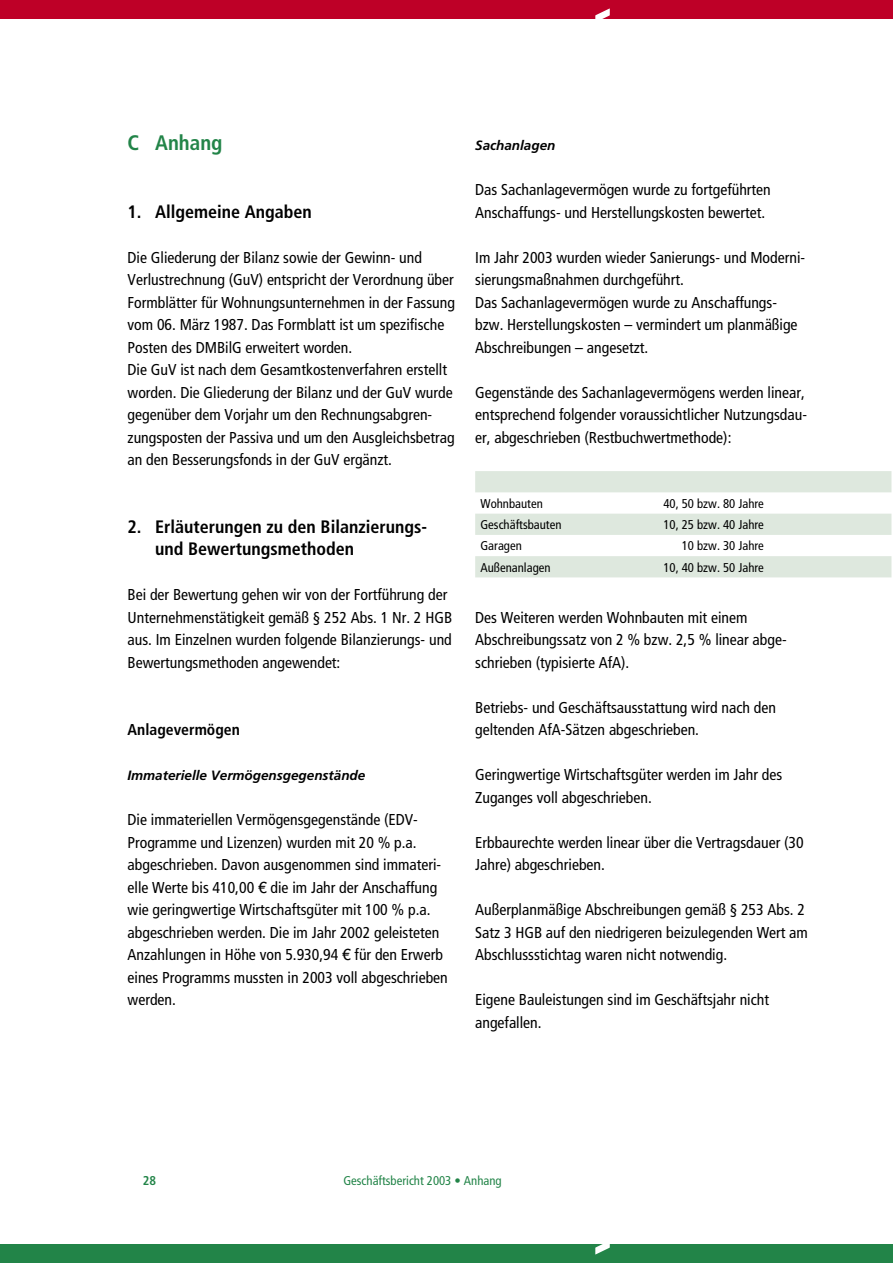
<style>
.page{position:relative;width:893px;height:1263px;background:#fff}
.page>*{position:absolute;margin:0;border:0;box-sizing:border-box;transform-origin:0 0}
.t1{font:700 condensed 21px "Frutiger";color:#228448}
.t2{font:700 condensed 18px/22.5px "Frutiger";color:#000}
.t3{font:condensed 15.75px/22.5px "Frutiger";color:#000}
.t4{font:700 condensed 15.75px "Frutiger";color:#000}
.t5{font:italic 700 13.5px "Frutiger";color:#000}
.t6{font:condensed 12.75px "Frutiger";color:#000}
.t7{font:condensed 12.75px "Frutiger";color:#228448}
.t8{font:700 condensed 12.75px "Frutiger";color:#228448}
.s1{font-family:"Helvetica Neue";font-stretch:normal}
</style>
<div class="page">
<div style="left:0;top:0;width:893px;height:19px;background:#be0027"></div>
<div style="left:0;top:1244px;width:893px;height:19px;background:#228448"></div>
<svg style="left:595px;top:1244px;width:15px;height:10px"></svg>
<svg style="left:595px;top:8px;width:15px;height:11px"></svg>
<svg style="left:475px;top:471px;width:416px;height:106px"></svg>
<h1 class="t1" style="left:128px;top:130px;width:96px">C Anhang</h1>
<p class="t2" style="left:128px;top:200px;width:186px">1. Allgemeine Angaben</p>
<p class="t3" style="left:128px;top:246px;width:329px">Die Gliederung der Bilanz sowie der Gewinn- und Verlustrechnung (GuV) entspricht der Verordnung über Formblätter für Wohnungsunternehmen in der Fassung vom 06. März 1987. Das Formblatt ist um spezifische Posten des DMBilG erweitert worden.<br>Die GuV ist nach dem Gesamtkostenverfahren erstellt worden. Die Gliederung der Bilanz und der GuV wurde gegenüber dem Vorjahr um den Rechnungsabgren&shy;zungsposten der Passiva und um den Ausgleichsbetrag an den Besserungsfonds in der GuV ergänzt.</p>
<p class="t2" style="left:155px;top:515px;width:273px;text-indent:-28px">2. Erläuterungen zu den Bilanzierungs&shy;und Bewertungsmethoden</p>
<p class="t3" style="left:128px;top:583px;width:326px">Bei der Bewertung gehen wir von der Fortführung der Unternehmenstätigkeit gemäß § 252 Abs. 1 Nr. 2 HGB aus. Im Einzelnen wurden folgende Bilanzierungs- und Bewertungsmethoden angewendet:</p>
<p class="t4" style="left:128px;top:720px;width:114px">Anlagevermögen</p>
<p class="t5" style="left:128px;top:767px;width:239px">Immaterielle Vermögensgegenstände</p>
<p class="t3" style="left:128px;top:808px;width:322px">Die immateriellen Vermögensgegenstände (EDV-Programme und Lizenzen) wurden mit 20 % p.a. abgeschrieben. Davon ausgenommen sind immateri&shy;elle Werte bis 410,00 <span class="s1">€</span> die im Jahr der Anschaffung wie geringwertige Wirtschaftsgüter mit 100 % p.a. abgeschrieben werden. Die im Jahr 2002 geleisteten Anzahlungen in Höhe von 5.930,94 <span class="s1">€</span> für den Erwerb eines Programms mussten in 2003 voll abgeschrieben werden.</p>
<p class="t5" style="left:475px;top:137px;width:82px">Sachanlagen</p>
<p class="t3" style="left:475px;top:178px;width:297px">Das Sachanlagevermögen wurde zu fortgeführten<br>Anschaffungs- und Herstellungskosten bewertet.</p>
<p class="t3" style="left:475px;top:246px;width:331px">Im Jahr 2003 wurden wieder Sanierungs- und Moderni&shy;sierungsmaßnahmen durchgeführt.<br>Das Sachanlagevermögen wurde zu Anschaffungs&shy;bzw. Herstellungskosten – vermindert um planmäßige Abschreibungen – angesetzt.</p>
<p class="t3" style="left:475px;top:381px;width:333px">Gegenstände des Sachanlagevermögens werden linear, entsprechend folgender voraussichtlicher Nutzungsdau&shy;er, abgeschrieben (Restbuchwertmethode):</p>
<p class="t6" style="left:480px;top:496px;width:64px">Wohnbauten</p>
<p class="t6" style="left:663px;top:496px;width:102px">40, 50 bzw. 80 Jahre</p>
<p class="t6" style="left:480px;top:517px;width:82px">Geschäftsbauten</p>
<p class="t6" style="left:663px;top:517px;width:102px">10, 25 bzw. 40 Jahre</p>
<p class="t6" style="left:480px;top:538px;width:43px">Garagen</p>
<p class="t6" style="left:682px;top:538px;width:84px">10 bzw. 30 Jahre</p>
<p class="t6" style="left:480px;top:560px;width:72px">Außenanlagen</p>
<p class="t6" style="left:663px;top:560px;width:102px">10, 40 bzw. 50 Jahre</p>
<p class="t3" style="left:475px;top:606px;width:313px">Des Weiteren werden Wohnbauten mit einem<br>Abschreibungssatz von 2 % bzw. 2,5 % linear abge&shy;schrieben (typisierte AfA).</p>
<p class="t3" style="left:475px;top:696px;width:302px">Betriebs- und Geschäftsausstattung wird nach den geltenden AfA-Sätzen abgeschrieben.</p>
<p class="t3" style="left:475px;top:763px;width:308px">Geringwertige Wirtschaftsgüter werden im Jahr des<br>Zuganges voll abgeschrieben.</p>
<p class="t3" style="left:475px;top:831px;width:330px">Erbbaurechte werden linear über die Vertragsdauer (30<br>Jahre) abgeschrieben.</p>
<p class="t3" style="left:475px;top:898px;width:334px">Außerplanmäßige Abschreibungen gemäß § 253 Abs. 2<br>Satz 3 HGB auf den niedrigeren beizulegenden Wert am<br>Abschlussstichtag waren nicht notwendig.</p>
<p class="t3" style="left:475px;top:988px;width:295px">Eigene Bauleistungen sind im Geschäftsjahr nicht angefallen.</p>
<p class="t8" style="left:143px;top:1173px;width:15px">28</p>
<p class="t7" style="left:343px;top:1173px;width:160px">Geschäftsbericht 2003 • Anhang</p>
</div>
